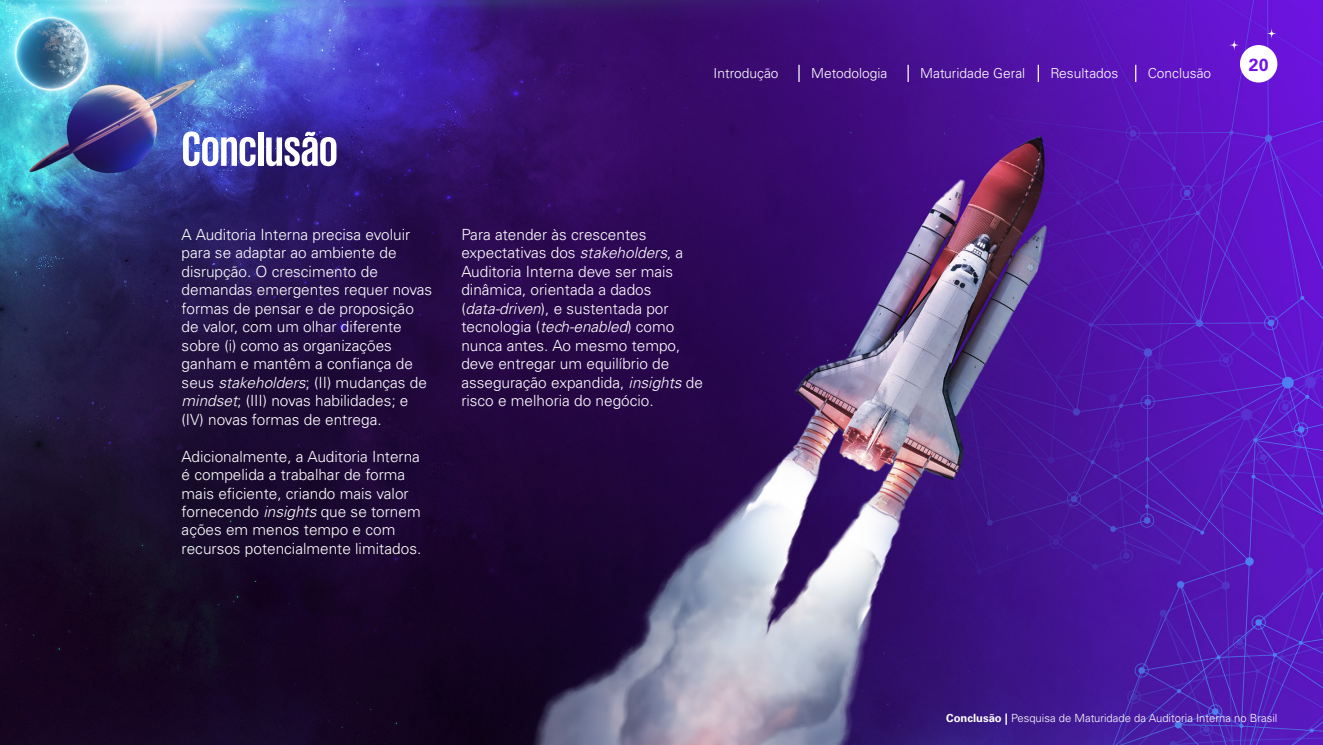
<style>
.page{position:relative;width:1323px;height:745px;background:#fff}
.page>*{position:absolute;margin:0;border:0;box-sizing:border-box;transform-origin:0 0}
.t1{font:700 50px "KPMG";color:#fff}
.t2{font:700 17.5px "Univers LT Std";color:#7213ea}
.t3{font:300 15.38px/18.5px "Univers LT Std";color:#fff}
.t4{font:300 13.75px "Univers LT Std";color:#fff}
.t5{font:300 11.25px "Univers LT Std";color:#fff}
.s1{font-style:italic}
.s2{font-weight:700}
</style>
<div class="page">
<img style="left:0;top:0;width:1323px;height:744px">
<div style="left:1240px;top:45px;width:37px;height:37px;background:#fff;border-radius:50%"></div>
<svg style="left:1228px;top:39px;width:12px;height:12px"></svg>
<svg style="left:1266px;top:28px;width:11px;height:11px"></svg>
<svg style="left:798px;top:65px;width:2px;height:17px"></svg>
<svg style="left:907px;top:65px;width:2px;height:17px"></svg>
<svg style="left:1038px;top:65px;width:1px;height:17px"></svg>
<svg style="left:1135px;top:65px;width:1px;height:17px"></svg>
<h1 class="t1" style="left:182px;top:124px;width:158px">Conclusão</h1>
<p class="t3" style="left:182px;top:225px;width:252px">A Auditoria Interna precisa evoluir para se adaptar ao ambiente de disrupção. O crescimento de demandas emergentes requer novas formas de pensar e de proposição de valor, com um olhar diferente sobre (i) como as organizações ganham e mantêm a confiança de seus <span class="s1">stakeholders</span>; (II) mudanças de <span class="s1">mindset</span>; (III) novas habilidades; e (IV) novas formas de entrega.</p>
<p class="t3" style="left:182px;top:446px;width:241px">Adicionalmente, a Auditoria Interna é compelida a trabalhar de forma mais eficiente, criando mais valor fornecendo <span class="s1">insights</span> que se tornem ações em menos tempo e com recursos potencialmente limitados.</p>
<p class="t4" style="left:714px;top:65px;width:66px">Introdução</p>
<p class="t4" style="left:811px;top:65px;width:78px">Metodologia</p>
<p class="t4" style="left:920px;top:65px;width:107px">Maturidade Geral</p>
<p class="t4" style="left:1050px;top:65px;width:70px">Resultados</p>
<p class="t4" style="left:1148px;top:65px;width:65px">Conclusão</p>
<p class="t3" style="left:461px;top:225px;width:243px">Para atender às crescentes expectativas dos <span class="s1">stakeholders</span>, a<br>Auditoria Interna deve ser mais dinâmica, orientada a dados (<span class="s1">data-driven</span>), e sustentada por tecnologia (<span class="s1">tech-enabled</span>) como nunca antes. Ao mesmo tempo, deve entregar um equilíbrio de asseguração expandida, <span class="s1">insights</span> de risco e melhoria do negócio.</p>
<p class="t2" style="left:1249px;top:55px;width:21px">20</p>
<p class="t5" style="left:946px;top:710px;width:333px"><span class="s2">Conclusão |</span> Pesquisa de Maturidade da Auditoria Interna no Brasil</p>
</div>
